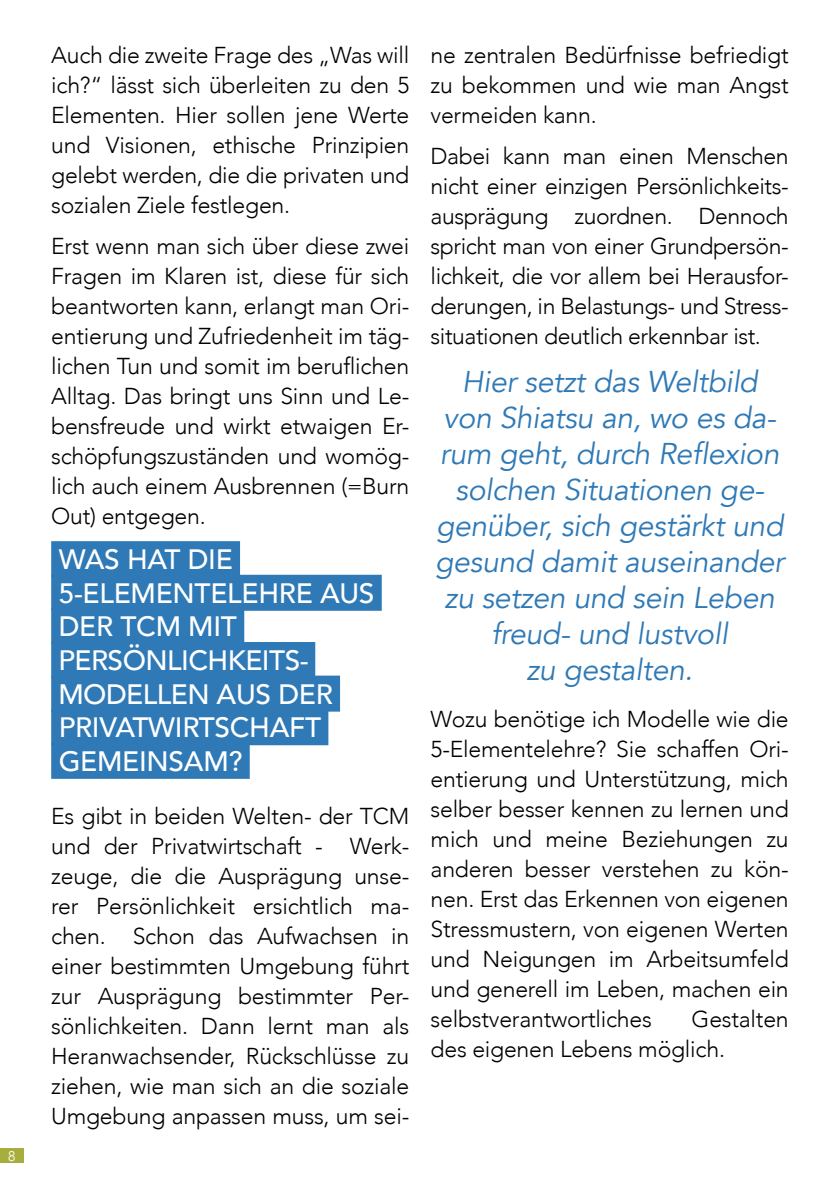
<style>
.page{position:relative;width:840px;height:1191px;background:#fff}
.page>*{position:absolute;margin:0;border:0;box-sizing:border-box;transform-origin:0 0}
.t1{font:italic 30px/36px "Avenir";letter-spacing:-.01em;color:#2e79b6;text-align:center}
.t2{font:500 28px/33.6px "Avenir";letter-spacing:-.01em;color:#fff}
.t3{font:300 23px/30px "Avenir";letter-spacing:-.01em;color:#000;text-align:justify}
.t4{font:300 14px "Avenir";color:#fff}
</style>
<div class="page">
<div style="left:0;top:1148px;width:24px;height:14px;background:#a6af3d"></div>
<div style="left:51px;top:541px;width:189px;height:36px;background:#2e79b6"></div>
<div style="left:51px;top:575px;width:330px;height:36px;background:#2e79b6"></div>
<div style="left:51px;top:608px;width:193px;height:36px;background:#2e79b6"></div>
<div style="left:51px;top:642px;width:264px;height:36px;background:#2e79b6"></div>
<div style="left:51px;top:675px;width:289px;height:36px;background:#2e79b6"></div>
<div style="left:51px;top:709px;width:277px;height:36px;background:#2e79b6"></div>
<div style="left:51px;top:743px;width:198px;height:36px;background:#2e79b6"></div>
<p class="t4" style="left:8px;top:1147px;width:9px">8</p>
<p class="t3" style="left:51px;top:40px;width:359px">Auch die zweite Frage des „Was will ich?“ lässt sich überleiten zu den 5<br>Elementen. Hier sollen jene Werte und Visionen, ethische Prinzipien gelebt werden, die die privaten und sozialen Ziele festlegen.</p>
<p class="t3" style="left:51px;top:231px;width:359px">Erst wenn man sich über diese zwei Fragen im Klaren ist, diese für sich beantworten kann, erlangt man Ori&shy;entierung und Zufriedenheit im täg&shy;lichen Tun und somit im beruflichen Alltag. Das bringt uns Sinn und Le&shy;bensfreude und wirkt etwaigen Er&shy;schöpfungszuständen und womög&shy;lich auch einem Ausbrennen (=Burn Out) entgegen.</p>
<p class="t2" style="left:58px;top:541px;width:317px">WAS HAT DIE<br>5-ELEMENTELEHRE AUS<br>DER TCM MIT<br>PERSÖNLICHKEITS-<br>MODELLEN AUS DER<br>PRIVATWIRTSCHAFT<br>GEMEINSAM?</p>
<p class="t3" style="left:51px;top:800px;width:359px">Es gibt in beiden Welten- der TCM und der Privatwirtschaft - Werk&shy;zeuge, die die Ausprägung unse&shy;rer Persönlichkeit ersichtlich ma&shy;chen. Schon das Aufwachsen in einer bestimmten Umgebung führt zur Ausprägung bestimmter Per&shy;sönlichkeiten. Dann lernt man als Heranwachsender, Rückschlüsse zu ziehen, wie man sich an die soziale Umgebung anpassen muss, um sei-</p>
<p class="t3" style="left:430px;top:40px;width:359px">ne zentralen Bedürfnisse befriedigt zu bekommen und wie man Angst vermeiden kann.</p>
<p class="t3" style="left:430px;top:141px;width:359px">Dabei kann man einen Menschen nicht einer einzigen Persönlichkeits&shy;ausprägung zuordnen. Dennoch spricht man von einer Grundpersön&shy;lichkeit, die vor allem bei Herausfor&shy;derungen, in Belastungs- und Stress&shy;situationen deutlich erkennbar ist.</p>
<h1 class="t1" style="left:435px;top:364px;width:350px">Hier setzt das Weltbild von Shiatsu an, wo es da&shy;rum geht, durch Reflexion solchen Situationen ge&shy;genüber, sich gestärkt und gesund damit auseinander zu setzen und sein Leben freud- und lustvoll<br>zu gestalten.</h1>
<p class="t3" style="left:430px;top:703px;width:359px">Wozu benötige ich Modelle wie die 5-Elementelehre? Sie schaffen Ori&shy;entierung und Unterstützung, mich selber besser kennen zu lernen und mich und meine Beziehungen zu anderen besser verstehen zu kön&shy;nen. Erst das Erkennen von eigenen Stressmustern, von eigenen Werten und Neigungen im Arbeitsumfeld und generell im Leben, machen ein selbstverantwortliches</p>
<p class="t3" style="left:430px;top:1003px;width:359px;text-indent:261px">Gestalten des eigenen Lebens möglich.</p>
</div>
